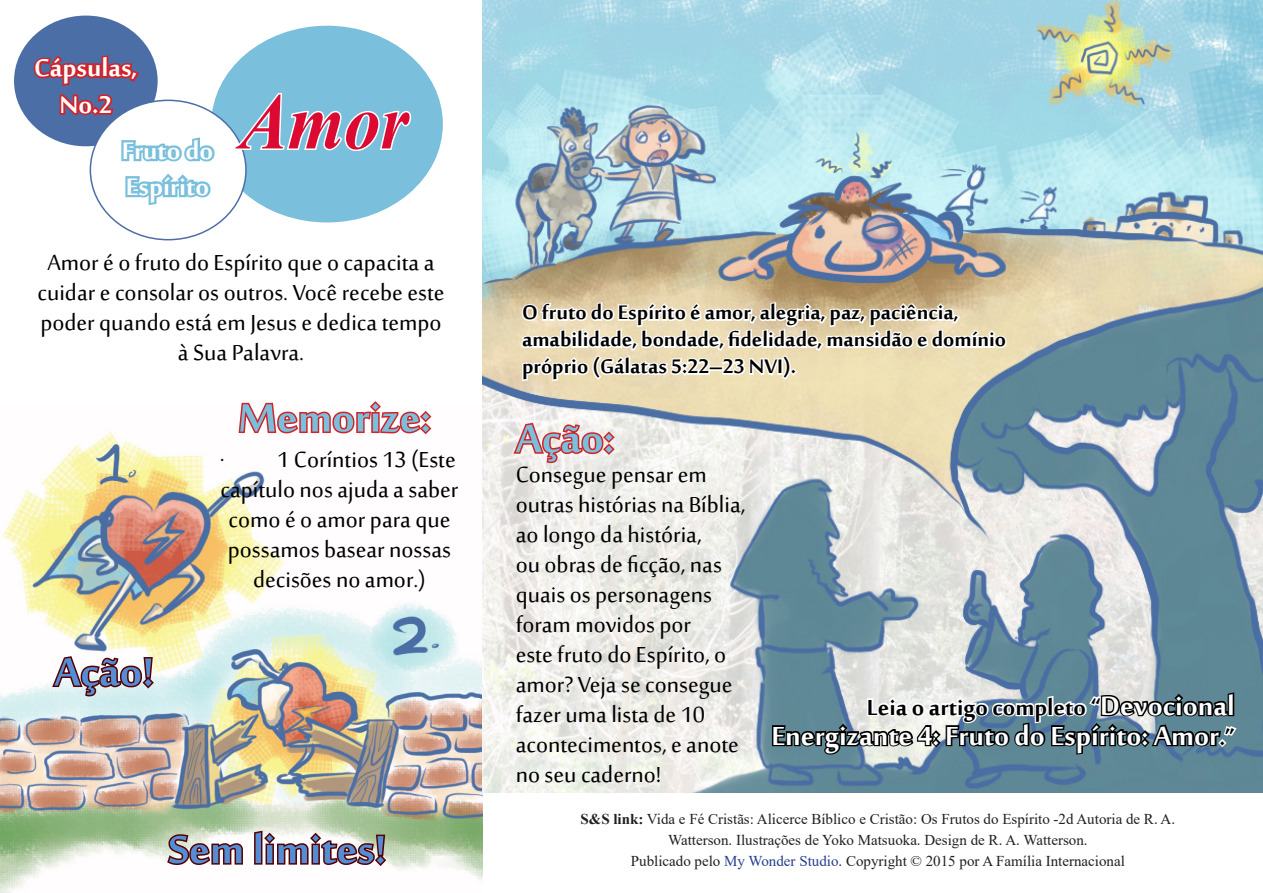
<style>
.page{position:relative;width:1263px;height:893px;background:#fff}
.page>*{position:absolute;margin:0;border:0;box-sizing:border-box;transform-origin:0 0}
.t1{font:700 99px "Vijaya";color:#dc0932;scale:.91 1}
.t2{font:700 54px "Sakkal Majalla";color:#548dd4}
.t3{font:700 54px "Sakkal Majalla";color:#7abfdb}
.t4{font:700 36px "Sakkal Majalla";color:#fff}
.t5{font:700 33px/36.8px "Sakkal Majalla";color:#fff;text-align:center}
.t6{font:30px/30px "Sakkal Majalla";color:#000;text-align:center}
.t7{font:700 30px "Sakkal Majalla";color:#000}
.t8{font:700 27px/27px "Sakkal Majalla";color:#000}
.t9{font:15px/21px "Times New Roman";color:#231f20;text-align:center}
.s1{font-size:36px;color:#fff}
.s2{font-size:30px;color:#000}
.s3{font-weight:700}
.s4{color:#253f8e}
</style>
<div class="page">
<img style="left:0;top:431px;width:482px;height:462px">
<img style="left:482px;top:0;width:781px;height:792px">
<svg style="left:237px;top:401px;width:196px;height:52px"></svg>
<svg style="left:770px;top:691px;width:469px;height:80px;background:#6e848f"></svg>
<svg style="left:511px;top:420px;width:106px;height:45px"></svg>
<div style="left:14px;top:16px;width:144px;height:130px;background:#4b6ea6;border-radius:50%"></div>
<div style="left:211px;top:26px;width:232px;height:196px;background:#7abfdb;border-radius:50%"></div>
<div style="left:90px;top:100px;width:156px;height:140px;background:#fff;border-radius:50%"></div>
<svg style="left:31px;top:43px;width:187px;height:198px"></svg>
<svg style="left:519px;top:293px;width:490px;height:109px"></svg>
<svg style="left:50px;top:653px;width:106px;height:45px"></svg>
<svg style="left:165px;top:832px;width:79px;height:42px"></svg>
<svg style="left:253px;top:829px;width:135px;height:45px"></svg>
<svg style="left:232px;top:93px;width:180px;height:79px"></svg>
<p class="t5" style="left:34px;top:52px;width:105px">Cápsulas,<br>No.2</p>
<p class="t5" style="left:122px;top:135px;width:93px;line-height:36px;text-align:left">Fruto do<br>Espírito</p>
<h1 class="t1" style="left:240px;top:44px;width:187px">Amor</h1>
<p class="t6" style="left:38px;top:249px;width:408px">Amor é o fruto do Espírito que o capacita a cuidar e consolar os outros. Você recebe este poder quando está em Jesus e dedica tempo à Sua Palavra.</p>
<h2 class="t3" style="left:238px;top:388px;width:194px">Memorize:</h2>
<h2 class="t2" style="left:54px;top:642px;width:101px">Ação!</h2>
<p class="t6" style="left:220px;top:446px;width:240px">· 1 Coríntios 13 (Este capítulo nos ajuda a saber como é o amor para que possamos basear nossas decisões no amor.)</p>
<h2 class="t2" style="left:168px;top:820px;width:220px">Sem limites!</h2>
<p class="t8" style="left:522px;top:301px;width:485px">O fruto do Espírito é amor, alegria, paz, paciência, amabilidade, bondade, fidelidade, mansidão e domínio próprio (Gálatas 5:22–23 NVI).</p>
<h2 class="t3" style="left:516px;top:409px;width:100px">Ação:</h2>
<p class="t6" style="left:516px;top:462px;width:231px;text-align:left">Consegue pensar em outras histórias na Bíblia, ao longo da história,<br>ou obras de ficção, nas quais os personagens foram movidos por<br>este fruto do Espírito, o amor? Veja se consegue fazer uma lista de 10 acontecimentos, e anote no seu caderno!</p>
<p class="t7" style="left:867px;top:690px;width:369px">Leia o artigo completo “<span class="s1">Devocional</span></p>
<p class="t4" style="left:771px;top:716px;width:465px">Energizante 4: Fruto do Espírito: Amor<span class="s2">.”</span></p>
<p class="t9" style="left:580px;top:808px;width:596px"><span class="s3">S&amp;S link:</span> Vida e Fé Cristãs: Alicerce Bíblico e Cristão: Os Frutos do Espírito -2d Autoria de R. A.<br>Watterson. Ilustrações de Yoko Matsuoka. Design de R. A. Watterson.<br>Publicado pelo <span class="s4">My Wonder Studio</span>. Copyright © 2015 por A Família Internacional</p>
</div>
